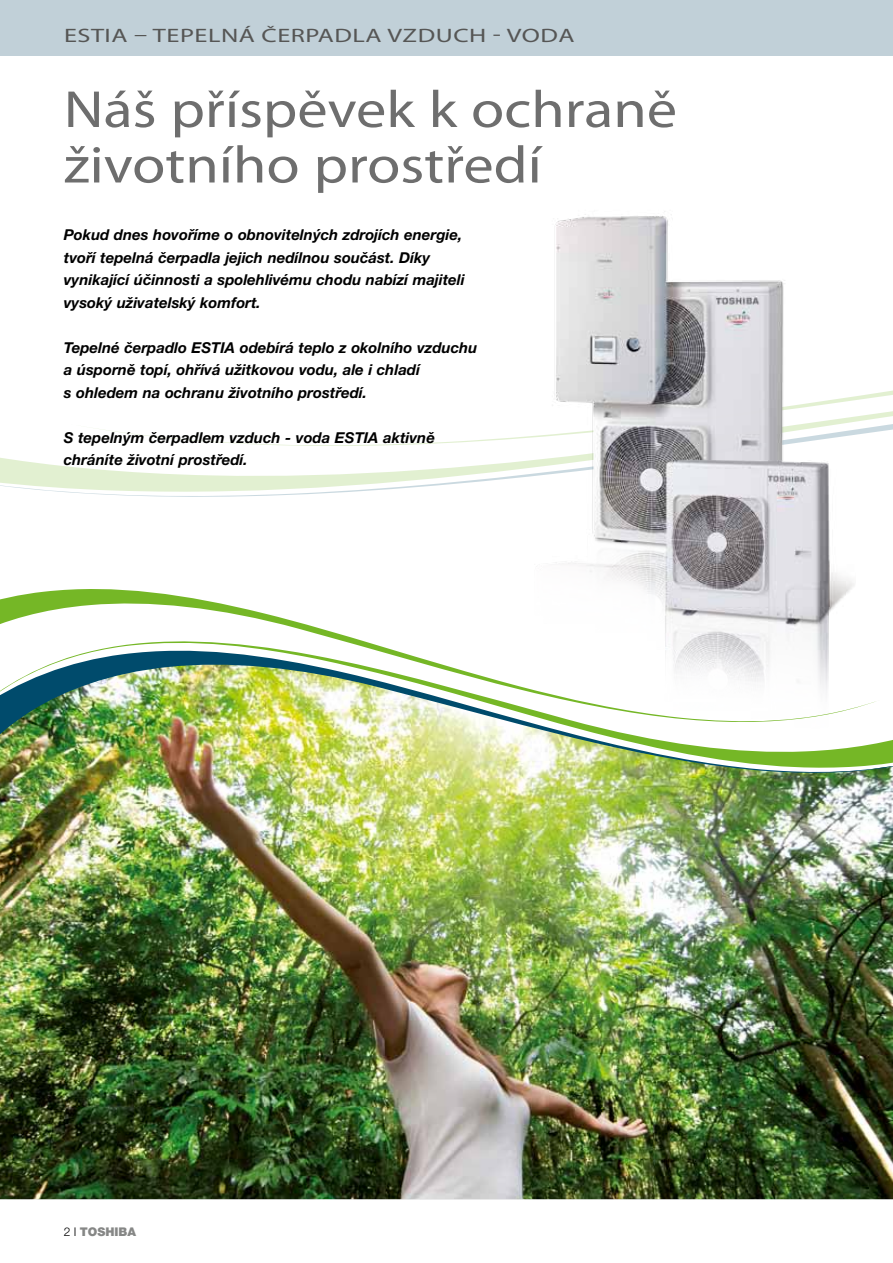
<style>
.page{position:relative;width:893px;height:1263px;background:#fff}
.page>*{position:absolute;margin:0;border:0;box-sizing:border-box;transform-origin:0 0}
.t1{font:52.5px/55.5px "Myriad Pro";color:#6e6e6e;scale:1.15 1}
.t2{font:19.5px "Myriad Pro";letter-spacing:.02em;color:#565655;scale:1.35 1}
.t3{font:italic 700 15px/22.5px "Helvetica Neue LT Pro";color:#000}
.t4{font:900 12px "Helvetica Neue LT Pro";color:#868786}
.s1{font-weight:300;color:#000}
</style>
<div class="page">
<div style="left:0;top:0;width:893px;height:55px;background:#c1d0d8"></div>
<svg style="left:0;top:390px;width:893px;height:107px"></svg>
<img style="left:0;top:775px;width:893px;height:424px">
<svg style="left:0;top:589px;width:346px;height:47px"></svg>
<img style="left:0;top:645px;width:893px;height:130px">
<img style="left:519px;top:211px;width:337px;height:517px">
<h2 class="t2" style="left:64px;top:24px;width:380px">ESTIA – Tepelná čerpadla vzduch - voda</h2>
<h1 class="t1" style="left:64px;top:81px;width:535px">Náš příspěvek k ochraně životního prostředí</h1>
<p class="t3" style="left:64px;top:223px;width:402px">Pokud dnes hovoříme o obnovitelných zdrojích energie, tvoří tepelná čerpadla jejich nedílnou součást. Díky vynikající účinnosti a spolehlivému chodu nabízí majiteli vysoký uživatelský komfort.</p>
<p class="t3" style="left:64px;top:336px;width:415px">Tepelné čerpadlo ESTIA odebírá teplo z okolního vzduchu a úsporně topí, ohřívá užitkovou vodu, ale i chladí<br>s ohledem na ochranu životního prostředí.</p>
<p class="t3" style="left:64px;top:426px;width:373px">S tepelným čerpadlem vzduch - voda ESTIA aktivně chráníte životní prostředí.</p>
<p class="t4" style="left:64px;top:1225px;width:74px"><span class="s1">2 I</span> TOSHIBA</p>
</div>
